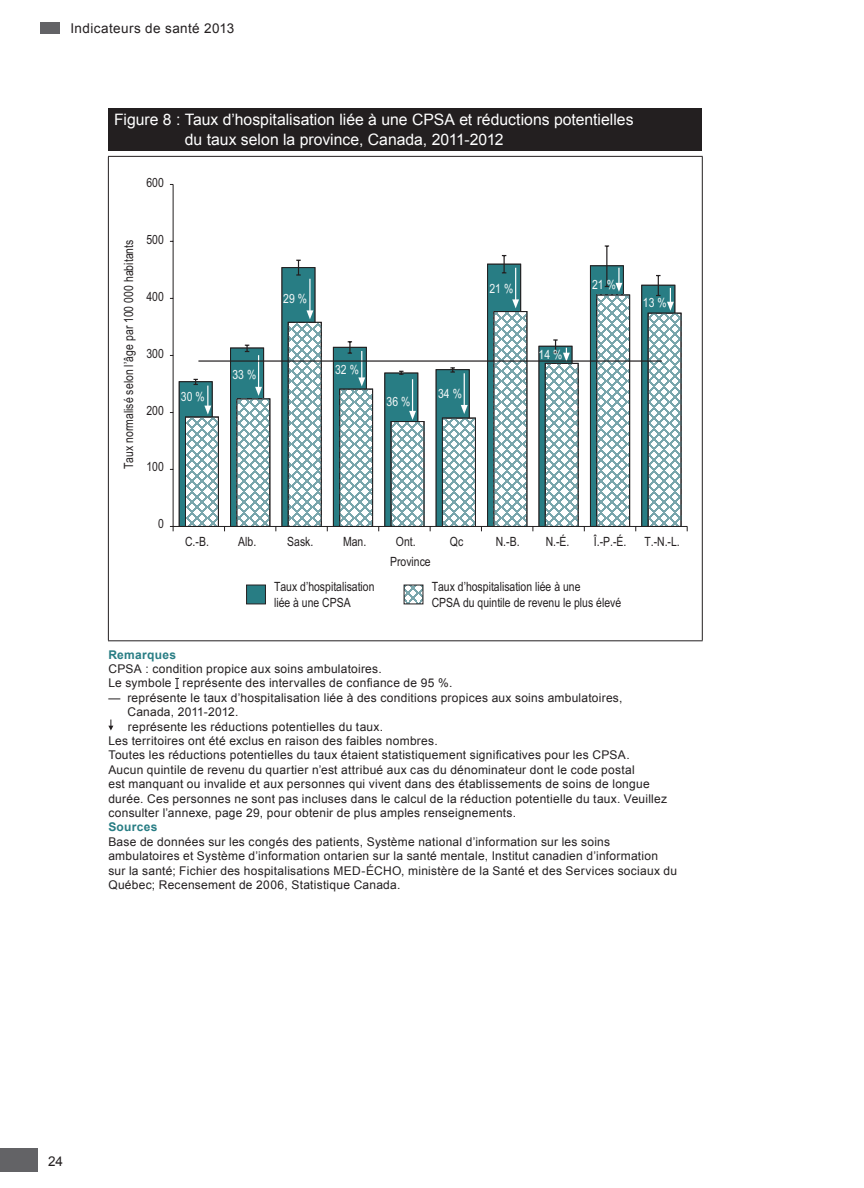
<style>
.page{position:relative;width:864px;height:1188px;background:#fff}
.page>*{position:absolute;margin:0;border:0;box-sizing:border-box;transform-origin:0 0}
.t1{font:15.75px/19.5px "Arial";color:#fff}
.t2{font:13.5px "Arial";letter-spacing:.03em;color:#231f20}
.t3{font:12.75px/15.3px "Arial Narrow";color:#231f20}
.t4{font:12.75px "Arial Narrow";letter-spacing:.005em;color:#f6f8f8}
.note_src{font:12px/14.4px "Arial";letter-spacing:.02em;color:#231f20}
.note_src_title{font:700 12px "Arial";letter-spacing:.03em;color:#287d84}
</style>
<div class="page">
<div style="left:0;top:1148px;width:37px;height:24px;background:#636366"></div>
<div style="left:40px;top:22px;width:20px;height:12px;background:#636366"></div>
<div style="left:108px;top:108px;width:594px;height:43px;background:#231f20"></div>
<hr style="left:108px;top:640px;width:595px;height:1px;background:#231f20">
<hr style="left:108px;top:156px;width:595px;height:1px;background:#231f20">
<hr style="left:108px;top:157px;width:1px;height:483px;background:#231f20">
<hr style="left:702px;top:157px;width:1px;height:483px;background:#231f20">
<div style="left:246px;top:585px;width:20px;height:19px;background:#287d84;border:1px solid #231f20"></div>
<svg style="left:406px;top:587px;width:15px;height:15px"></svg>
<div style="left:179px;top:381px;width:34px;height:146px;background:#287d84;border:1px solid #231f20"></div>
<div style="left:230px;top:348px;width:34px;height:179px;background:#287d84;border:1px solid #231f20"></div>
<div style="left:282px;top:267px;width:33px;height:260px;background:#287d84;border:1px solid #231f20"></div>
<div style="left:333px;top:347px;width:34px;height:180px;background:#287d84;border:1px solid #231f20"></div>
<div style="left:384px;top:373px;width:34px;height:154px;background:#287d84;border:1px solid #231f20"></div>
<div style="left:436px;top:369px;width:34px;height:158px;background:#287d84;border:1px solid #231f20"></div>
<div style="left:487px;top:264px;width:34px;height:263px;background:#287d84;border:1px solid #231f20"></div>
<svg style="left:539px;top:346px;width:33px;height:180px"></svg>
<div style="left:590px;top:265px;width:34px;height:262px;background:#287d84;border:1px solid #231f20"></div>
<div style="left:641px;top:285px;width:34px;height:242px;background:#287d84;border:1px solid #231f20"></div>
<svg style="left:187px;top:419px;width:30px;height:106px;background:#bcd2d5"></svg>
<div style="left:185px;top:417px;width:34px;height:110px;border:1px solid #231f20"></div>
<svg style="left:239px;top:401px;width:29px;height:124px;background:#bdd2d5"></svg>
<div style="left:237px;top:399px;width:33px;height:128px;border:1px solid #231f20"></div>
<svg style="left:290px;top:324px;width:30px;height:201px;background:#bfd4d7"></svg>
<div style="left:288px;top:322px;width:34px;height:205px;border:1px solid #231f20"></div>
<svg style="left:341px;top:391px;width:30px;height:134px;background:#bdd3d6"></svg>
<div style="left:339px;top:389px;width:34px;height:138px;border:1px solid #231f20"></div>
<svg style="left:393px;top:423px;width:29px;height:102px;background:#bed3d6"></svg>
<div style="left:391px;top:421px;width:33px;height:106px;border:1px solid #231f20"></div>
<svg style="left:444px;top:420px;width:30px;height:105px;background:#bcd2d5"></svg>
<div style="left:442px;top:418px;width:34px;height:109px;border:1px solid #231f20"></div>
<svg style="left:496px;top:313px;width:29px;height:212px;background:#bfd4d7"></svg>
<div style="left:494px;top:311px;width:33px;height:216px;border:1px solid #231f20"></div>
<svg style="left:547px;top:365px;width:30px;height:160px"></svg>
<div style="left:545px;top:363px;width:34px;height:164px;border:1px solid #231f20"></div>
<svg style="left:598px;top:297px;width:30px;height:228px;background:#bed3d6"></svg>
<div style="left:596px;top:295px;width:34px;height:232px;border:1px solid #231f20"></div>
<svg style="left:650px;top:315px;width:29px;height:210px;background:#bcd2d5"></svg>
<div style="left:648px;top:313px;width:33px;height:214px;border:1px solid #231f20"></div>
<svg style="left:194px;top:379px;width:4px;height:6px"></svg>
<svg style="left:245px;top:345px;width:4px;height:7px"></svg>
<svg style="left:296px;top:260px;width:5px;height:16px"></svg>
<svg style="left:348px;top:341px;width:4px;height:13px"></svg>
<svg style="left:399px;top:371px;width:4px;height:4px"></svg>
<svg style="left:450px;top:367px;width:5px;height:6px"></svg>
<svg style="left:502px;top:255px;width:4px;height:18px"></svg>
<hr style="left:606px;top:246px;width:1px;height:41px;background:#231f20">
<svg style="left:656px;top:275px;width:5px;height:21px"></svg>
<hr style="left:173px;top:184px;width:1px;height:342px;background:#231f20">
<hr style="left:173px;top:526px;width:514px;height:1px;background:#231f20">
<svg style="left:204px;top:386px;width:7px;height:29px"></svg>
<hr style="left:258px;top:355px;width:1px;height:36px;background:#fff">
<svg style="left:255px;top:387px;width:7px;height:9px"></svg>
<hr style="left:309px;top:279px;width:2px;height:34px;background:#fff">
<svg style="left:307px;top:310px;width:6px;height:9px"></svg>
<hr style="left:361px;top:351px;width:1px;height:30px;background:#fff">
<svg style="left:358px;top:377px;width:7px;height:9px"></svg>
<hr style="left:412px;top:379px;width:1px;height:37px;background:#fff">
<svg style="left:409px;top:411px;width:7px;height:9px"></svg>
<hr style="left:464px;top:373px;width:1px;height:35px;background:#fff">
<svg style="left:461px;top:405px;width:7px;height:9px"></svg>
<hr style="left:515px;top:268px;width:1px;height:35px;background:#fff">
<svg style="left:512px;top:299px;width:7px;height:9px"></svg>
<svg style="left:553px;top:339px;width:17px;height:21px"></svg>
<svg style="left:616px;top:268px;width:6px;height:24px"></svg>
<svg style="left:667px;top:288px;width:7px;height:23px"></svg>
<hr style="left:199px;top:360px;width:462px;height:2px;background:#231f20">
<svg style="left:175px;top:678px;width:4px;height:11px"></svg>
<svg style="left:108px;top:720px;width:5px;height:11px"></svg>
<p class="t2" style="left:70px;top:19px;width:166px">Indicateurs de santé 2013</p>
<p class="t1" style="left:185px;top:110px;width:450px;text-indent:-71px">Figure 8 : Taux d’hospitalisation liée à une CPSA et réductions potentielles du taux selon la province, Canada, 2011-2012</p>
<p class="t3" style="left:146px;top:175px;width:19px">600</p>
<p class="t3" style="left:121px;top:469px;width:231px;rotate:-90deg">Taux normalisé selon l’âge par 100 000 habitants</p>
<p class="t3" style="left:146px;top:232px;width:19px">500</p>
<p class="t3" style="left:146px;top:289px;width:19px">400</p>
<p class="t3" style="left:146px;top:346px;width:19px">300</p>
<p class="t3" style="left:146px;top:403px;width:19px">200</p>
<p class="t3" style="left:146px;top:458px;width:19px">100</p>
<p class="t4" style="left:181px;top:388px;width:25px">30 %</p>
<p class="t4" style="left:232px;top:365px;width:25px">33 %</p>
<p class="t4" style="left:283px;top:289px;width:25px">29 %</p>
<p class="t4" style="left:335px;top:360px;width:25px">32 %</p>
<p class="t4" style="left:386px;top:392px;width:25px">36 %</p>
<p class="t4" style="left:438px;top:385px;width:25px">34 %</p>
<p class="t4" style="left:489px;top:280px;width:25px">21 %</p>
<p class="t4" style="left:538px;top:345px;width:25px">14 %</p>
<p class="t4" style="left:592px;top:276px;width:25px">21 %</p>
<p class="t4" style="left:643px;top:294px;width:25px">13 %</p>
<p class="t3" style="left:158px;top:515px;width:7px">0</p>
<p class="t3" style="left:185px;top:533px;width:25px">C.-B.</p>
<p class="t3" style="left:238px;top:533px;width:20px">Alb.</p>
<p class="t3" style="left:287px;top:533px;width:28px">Sask.</p>
<p class="t3" style="left:343px;top:533px;width:25px">Man.</p>
<p class="t3" style="left:396px;top:533px;width:21px">Ont.</p>
<p class="t3" style="left:450px;top:533px;width:15px">Qc</p>
<p class="t3" style="left:496px;top:533px;width:25px">N.-B.</p>
<p class="t3" style="left:546px;top:533px;width:25px">N.-É.</p>
<p class="t3" style="left:594px;top:533px;width:34px">Î.-P.-É.</p>
<p class="t3" style="left:644px;top:533px;width:37px">T.-N.-L.</p>
<p class="t3" style="left:390px;top:553px;width:42px">Province</p>
<p class="t3" style="left:274px;top:579px;width:102px">Taux d’hospitalisation liée à une CPSA</p>
<p class="t3" style="left:432px;top:579px;width:191px">Taux d’hospitalisation liée à une<br>CPSA du quintile de revenu le plus élevé</p>
<p class="note_src_title" style="left:108px;top:646px;width:69px">Remarques</p>
<p class="note_src" style="left:108px;top:662px;width:273px">CPSA : condition propice aux soins ambulatoires.</p>
<p class="note_src" style="left:108px;top:676px;width:346px">Le symbole représente des intervalles de confiance de 95 %.</p>
<p class="note_src" style="left:127px;top:690px;width:497px;text-indent:-19px">— représente le taux d’hospitalisation liée à des conditions propices aux soins ambulatoires,<br>Canada, 2011-2012.</p>
<p class="note_src" style="left:128px;top:719px;width:255px">représente les réductions potentielles du taux.</p>
<p class="note_src" style="left:108px;top:734px;width:329px">Les territoires ont été exclus en raison des faibles nombres.</p>
<p class="note_src" style="left:108px;top:748px;width:523px">Toutes les réductions potentielles du taux étaient statistiquement significatives pour les CPSA.</p>
<p class="note_src" style="left:108px;top:762px;width:560px">Aucun quintile de revenu du quartier n’est attribué aux cas du dénominateur dont le code postal<br>est manquant ou invalide et aux personnes qui vivent dans des établissements de soins de longue durée. Ces personnes ne sont pas incluses dans le calcul de la réduction potentielle du taux. Veuillez consulter l’annexe, page 29, pour obtenir de plus amples renseignements.</p>
<p class="note_src_title" style="left:108px;top:819px;width:51px">Sources</p>
<p class="note_src" style="left:108px;top:834px;width:570px">Base de données sur les congés des patients, Système national d’information sur les soins ambulatoires et Système d’information ontarien sur la santé mentale, Institut canadien d’information sur la santé; Fichier des hospitalisations MED-ÉCHO, ministère de la Santé et des Services sociaux du Québec; Recensement de 2006, Statistique Canada.</p>
<p class="t2" style="left:48px;top:1153px;width:16px">24</p>
</div>
